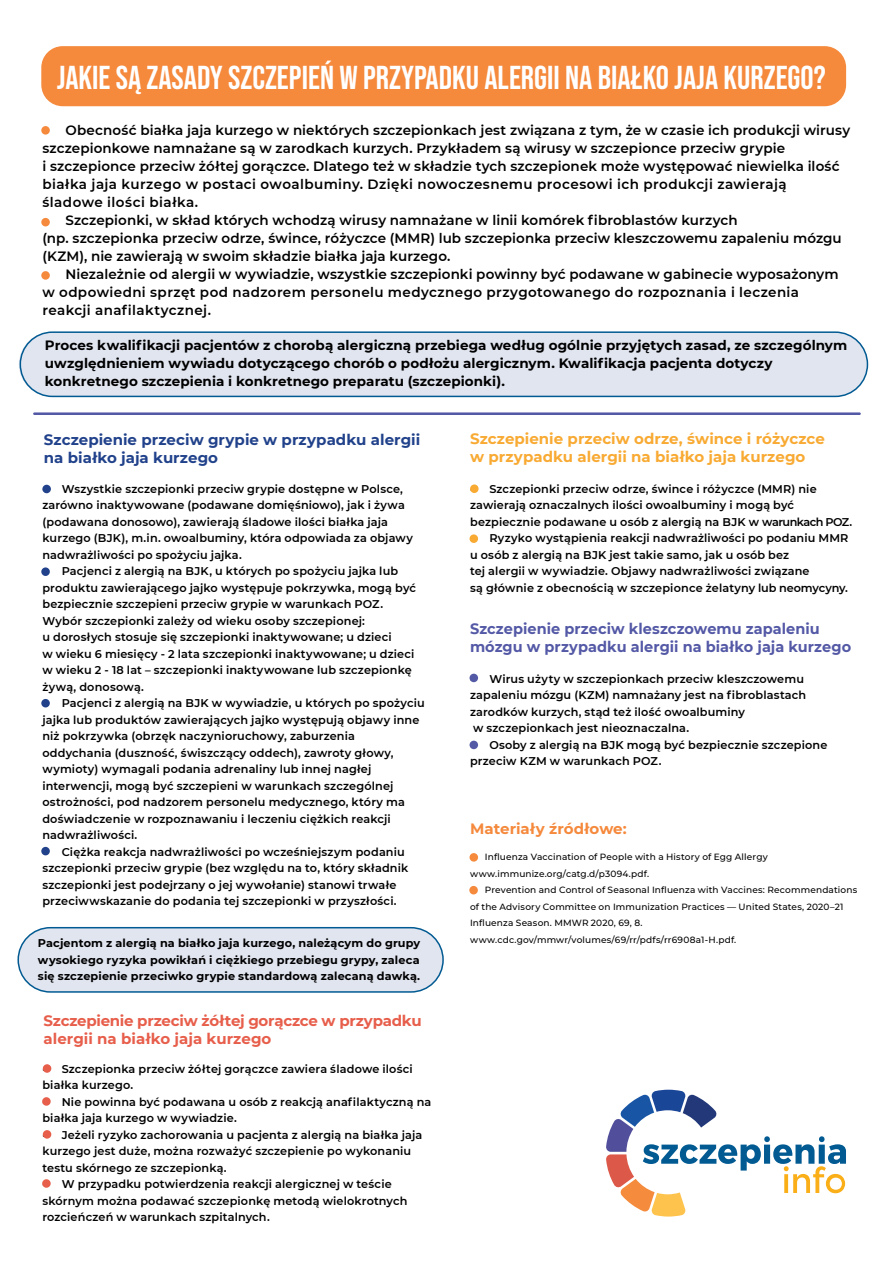
<style>
.page{position:relative;width:893px;height:1263px;background:#fff}
.page>*{position:absolute;margin:0;border:0;box-sizing:border-box;transform-origin:0 0}
.t1{font:33px "Bebas Neue";color:#fff}
.t2{font:700 15px/18px "Montserrat";letter-spacing:.005em;color:#5459a6}
.t3{font:700 15px/18px "Montserrat";letter-spacing:.005em;color:#f8aa33}
.t4{font:700 15px/18px "Montserrat";letter-spacing:-.015em;color:#e75e4b}
.t5{font:700 15px/18px "Montserrat";letter-spacing:.005em;color:#21428b}
.t6{font:700 15px "Montserrat";letter-spacing:.005em;color:#f5893c}
.t7{font:600 13.5px/18px "Montserrat";letter-spacing:.01em;color:#000001}
.t8{font:700 13.5px/18px "Montserrat";letter-spacing:.005em;color:#000001}
.t9{font:600 11.25px/16.5px "Montserrat";letter-spacing:.015em;color:#000001}
.t10{font:700 11.25px/16.5px "Montserrat";letter-spacing:.015em;color:#000001;text-align:justify}
.t11{font:500 9px/16.5px "Montserrat";letter-spacing:.015em;color:#000001}
</style>
<div class="page">
<div style="left:18px;top:928px;width:425px;height:64px;background:#e1e5ef;border-radius:32px"></div>
<div style="left:19px;top:332px;width:848px;height:64px;background:#e1e5ef;border-radius:32px"></div>
<div style="left:41px;top:46px;width:805px;height:60px;background:#f5893c;border-radius:21px"></div>
<div style="left:41px;top:126px;width:9px;height:9px;background:#f5893c;border-radius:50%"></div>
<div style="left:41px;top:218px;width:9px;height:8px;background:#f5893c;border-radius:50%"></div>
<div style="left:41px;top:271px;width:9px;height:9px;background:#f5893c;border-radius:50%"></div>
<hr style="left:33px;top:412px;width:828px;height:3px;background:#5459a6">
<div style="left:42px;top:485px;width:9px;height:8px;background:#21428b;border-radius:50%"></div>
<div style="left:41px;top:567px;width:9px;height:9px;background:#21428b;border-radius:50%"></div>
<div style="left:41px;top:699px;width:9px;height:8px;background:#21428b;border-radius:50%"></div>
<div style="left:41px;top:847px;width:9px;height:8px;background:#21428b;border-radius:50%"></div>
<div style="left:43px;top:1064px;width:8px;height:9px;background:#e75e4b;border-radius:50%"></div>
<div style="left:42px;top:1097px;width:9px;height:9px;background:#e75e4b;border-radius:50%"></div>
<div style="left:43px;top:1130px;width:8px;height:9px;background:#e75e4b;border-radius:50%"></div>
<div style="left:42px;top:1179px;width:9px;height:9px;background:#e75e4b;border-radius:50%"></div>
<div style="left:470px;top:484px;width:9px;height:9px;background:#f8aa33;border-radius:50%"></div>
<div style="left:470px;top:534px;width:8px;height:9px;background:#f8aa33;border-radius:50%"></div>
<div style="left:470px;top:674px;width:8px;height:8px;background:#5459a6;border-radius:50%"></div>
<div style="left:470px;top:741px;width:8px;height:8px;background:#5459a6;border-radius:50%"></div>
<div style="left:469px;top:886px;width:9px;height:8px;background:#f5893c;border-radius:50%"></div>
<div style="left:470px;top:853px;width:8px;height:9px;background:#f5893c;border-radius:50%"></div>
<div style="left:20px;top:331px;width:848px;height:66px;border:2px solid #015a92;border-radius:32px"></div>
<div style="left:17px;top:927px;width:427px;height:66px;border:2px solid #015a92;border-radius:32px"></div>
<svg style="left:606px;top:1090px;width:240px;height:126px"></svg>
<h1 class="t1" style="left:57px;top:59px;width:770px">JAKIE SĄ ZASADY SZCZEPIEŃ W PRZYPADKU ALERGII NA BIAŁKO JAJA KURZEGO?</h1>
<p class="t7" style="left:42px;top:121px;width:809px">• Obecność białka jaja kurzego w niektórych szczepionkach jest związana z tym, że w czasie ich produkcji wirusy szczepionkowe namnażane są w zarodkach kurzych. Przykładem są wirusy w szczepionce przeciw grypie<br>i szczepionce przeciw żółtej gorączce. Dlatego też w składzie tych szczepionek może występować niewielka ilość białka jaja kurzego w postaci owoalbuminy. Dzięki nowoczesnemu procesowi ich produkcji zawierają śladowe ilości białka.</p>
<p class="t7" style="left:42px;top:211px;width:801px">• Szczepionki, w skład których wchodzą wirusy namnażane w linii komórek fibroblastów kurzych<br>(np. szczepionka przeciw odrze, śwince, różyczce (MMR) lub szczepionka przeciw kleszczowemu zapaleniu mózgu (KZM), nie zawierają w swoim składzie białka jaja kurzego.</p>
<p class="t7" style="left:42px;top:265px;width:798px">• Niezależnie od alergii w wywiadzie, wszystkie szczepionki powinny być podawane w gabinecie wyposażonym w odpowiedni sprzęt pod nadzorem personelu medycznego przygotowanego do rozpoznania i leczenia reakcji anafilaktycznej.</p>
<p class="t8" style="left:45px;top:336px;width:804px">Proces kwalifikacji pacjentów z chorobą alergiczną przebiega według ogólnie przyjętych zasad, ze szczególnym uwzględnieniem wywiadu dotyczącego chorób o podłożu alergicznym. Kwalifikacja pacjenta dotyczy konkretnego szczepienia i konkretnego preparatu (szczepionki).</p>
<h2 class="t5" style="left:44px;top:430px;width:378px">Szczepienie przeciw grypie w przypadku alergii na białko jaja kurzego</h2>
<p class="t9" style="left:42px;top:480px;width:372px">• Wszystkie szczepionki przeciw grypie dostępne w Polsce, zarówno inaktywowane (podawane domięśniowo), jak i żywa (podawana donosowo), zawierają śladowe ilości białka jaja kurzego (BJK), m.in. owoalbuminy, która odpowiada za objawy nadwrażliwości po spożyciu jajka.</p>
<p class="t9" style="left:42px;top:562px;width:375px">• Pacjenci z alergią na BJK, u których po spożyciu jajka lub produktu zawierającego jajko występuje pokrzywka, mogą być bezpiecznie szczepieni przeciw grypie w warunkach POZ.<br>Wybór szczepionki zależy od wieku osoby szczepionej:<br>u dorosłych stosuje się szczepionki inaktywowane; u dzieci<br>w wieku 6 miesięcy - 2 lata szczepionki inaktywowane; u dzieci w wieku 2 - 18 lat – szczepionki inaktywowane lub szczepionkę żywą, donosową.</p>
<p class="t9" style="left:42px;top:694px;width:384px">• Pacjenci z alergią na BJK w wywiadzie, u których po spożyciu jajka lub produktów zawierających jajko występują objawy inne niż pokrzywka (obrzęk naczynioruchowy, zaburzenia oddychania (duszność, świszczący oddech), zawroty głowy, wymioty) wymagali podania adrenaliny lub innej nagłej interwencji, mogą być szczepieni w warunkach szczególnej ostrożności, pod nadzorem personelu medycznego, który ma doświadczenie w rozpoznawaniu i leczeniu ciężkich reakcji nadwrażliwości.</p>
<p class="t9" style="left:42px;top:843px;width:367px">• Ciężka reakcja nadwrażliwości po wcześniejszym podaniu szczepionki przeciw grypie (bez względu na to, który składnik szczepionki jest podejrzany o jej wywołanie) stanowi trwałe przeciwwskazanie do podania tej szczepionki w przyszłości.</p>
<p class="t10" style="left:38px;top:935px;width:384px">Pacjentom z alergią na białko jaja kurzego, należącym do grupy wysokiego ryzyka powikłań i ciężkiego przebiegu grypy, zaleca się szczepienie przeciwko grypie standardową zalecaną dawką.</p>
<h2 class="t4" style="left:44px;top:1011px;width:380px">Szczepienie przeciw żółtej gorączce w przypadku alergii na białko jaja kurzego</h2>
<p class="t9" style="left:42px;top:1060px;width:372px">• Szczepionka przeciw żółtej gorączce zawiera śladowe ilości białka kurzego.</p>
<p class="t9" style="left:42px;top:1093px;width:390px">• Nie powinna być podawana u osób z reakcją anafilaktyczną na białka jaja kurzego w wywiadzie.</p>
<p class="t9" style="left:42px;top:1126px;width:381px">• Jeżeli ryzyko zachorowania u pacjenta z alergią na białka jaja kurzego jest duże, można rozważyć szczepienie po wykonaniu testu skórnego ze szczepionką.</p>
<p class="t9" style="left:42px;top:1176px;width:367px">• W przypadku potwierdzenia reakcji alergicznej w teście skórnym można podawać szczepionkę metodą wielokrotnych rozcieńczeń w warunkach szpitalnych.</p>
<h2 class="t3" style="left:470px;top:429px;width:356px">Szczepienie przeciw odrze, śwince i różyczce w przypadku alergii na białko jaja kurzego</h2>
<p class="t9" style="left:470px;top:480px;width:384px">• Szczepionki przeciw odrze, śwince i różyczce (MMR) nie zawierają oznaczalnych ilości owoalbuminy i mogą być bezpiecznie podawane u osób z alergią na BJK w warunkach POZ.</p>
<p class="t9" style="left:470px;top:529px;width:380px">• Ryzyko wystąpienia reakcji nadwrażliwości po podaniu MMR u osób z alergią na BJK jest takie samo, jak u osób bez<br>tej alergii w wywiadzie. Objawy nadwrażliwości związane<br>są głównie z obecnością w szczepionce żelatyny lub neomycyny.</p>
<h2 class="t2" style="left:470px;top:619px;width:383px">Szczepienie przeciw kleszczowemu zapaleniu mózgu w przypadku alergii na białko jaja kurzego</h2>
<p class="t9" style="left:470px;top:670px;width:338px">• Wirus użyty w szczepionkach przeciw kleszczowemu zapaleniu mózgu (KZM) namnażany jest na fibroblastach zarodków kurzych, stąd też ilość owoalbuminy<br>w szczepionkach jest nieoznaczalna.</p>
<p class="t9" style="left:470px;top:736px;width:359px">• Osoby z alergią na BJK mogą być bezpiecznie szczepione przeciw KZM w warunkach POZ.</p>
<h2 class="t6" style="left:470px;top:817px;width:158px">Materiały źródłowe:</h2>
<p class="t11" style="left:470px;top:848px;width:299px">• Influenza Vaccination of People with a History of Egg Allergy www.immunize.org/catg.d/p3094.pdf.</p>
<p class="t11" style="left:470px;top:881px;width:389px">• Prevention and Control of Seasonal Influenza with Vaccines: Recommendations of the Advisory Committee on Immunization Practices — United States, 2020–21<br>Influenza Season. MMWR 2020, 69, 8. www.cdc.gov/mmwr/volumes/69/rr/pdfs/rr6908a1-H.pdf.</p>
</div>
